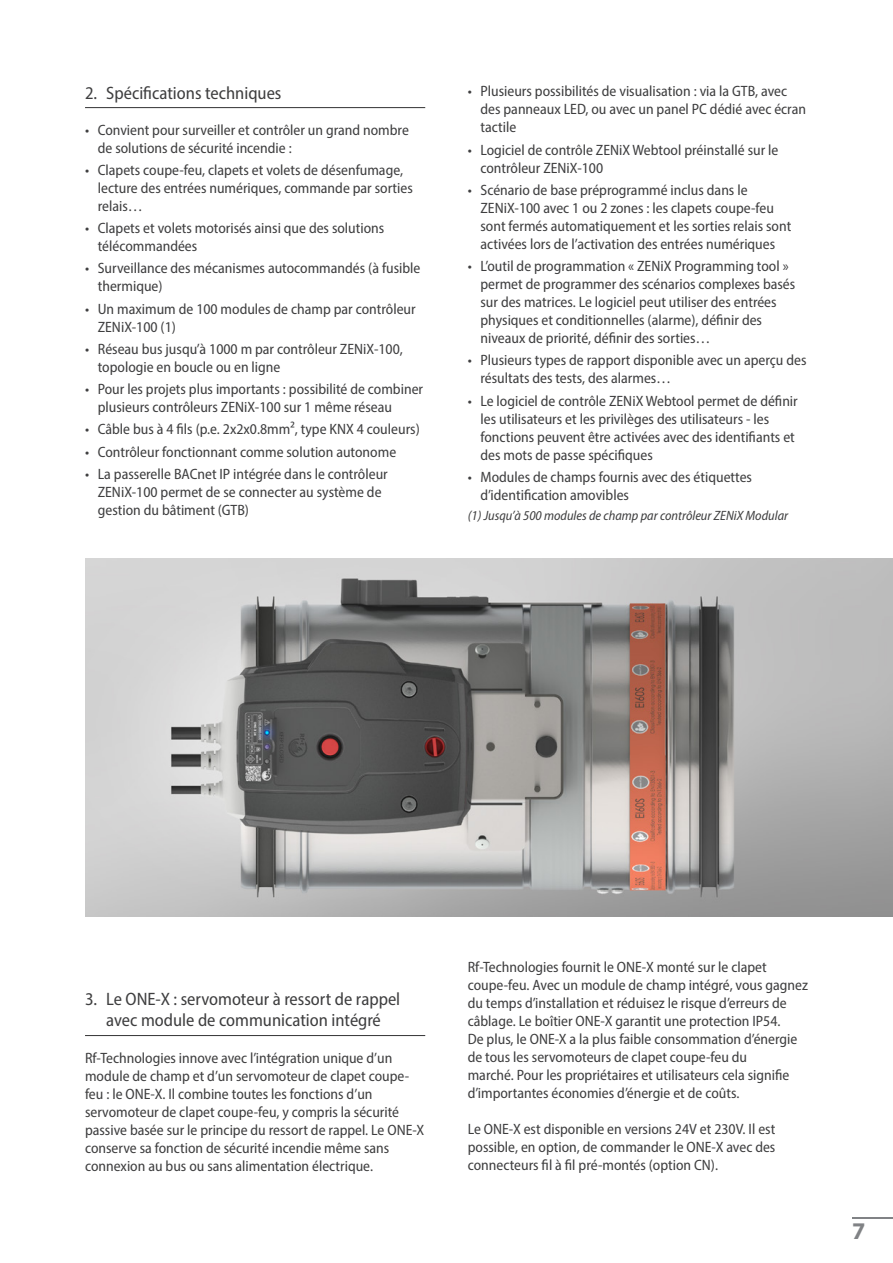
<style>
.page{position:relative;width:893px;height:1263px;background:#fff}
.page>*{position:absolute;margin:0;border:0;box-sizing:border-box;transform-origin:0 0}
.t1{font:700 24px "Myriad Pro";color:#808285}
.Tussentitel_1_Underl{font:semi-condensed 18px/21.6px "Myriad Pro";color:#3e3e3f;text-align:center}
.Body_text{font:semi-condensed 15px/18px "Myriad Pro";color:#3e3e3f}
.Body_text-2{font:italic semi-condensed 13.5px "Myriad Pro";color:#3e3e3f}
</style>
<div class="page">
<img style="left:85px;top:558px;width:808px;height:358px">
<hr style="left:852px;top:1217px;width:41px;height:2px;background:#808285">
<hr style="left:85px;top:1035px;width:340px;height:1px;background:#3e3e3f">
<hr style="left:85px;top:107px;width:340px;height:1px;background:#3e3e3f">
<p class="Tussentitel_1_Underl" style="left:85px;top:81px;width:198px">2. Spécifications techniques</p>
<p class="Body_text" style="left:98px;top:120px;width:313px;text-indent:-13px">• Convient pour surveiller et contrôler un grand nombre de solutions de sécurité incendie :</p>
<p class="Body_text" style="left:98px;top:161px;width:317px;text-indent:-13px">• Clapets coupe-feu, clapets et volets de désenfumage, lecture des entrées numériques, commande par sorties relais…</p>
<p class="Body_text" style="left:98px;top:219px;width:288px;text-indent:-13px">• Clapets et volets motorisés ainsi que des solutions télécommandées</p>
<p class="Body_text" style="left:98px;top:259px;width:324px;text-indent:-13px">• Surveillance des mécanismes autocommandés (à fusible thermique)</p>
<p class="Body_text" style="left:98px;top:299px;width:319px;text-indent:-13px">• Un maximum de 100 modules de champ par contrôleur<br>ZENiX-100 (1)</p>
<p class="Body_text" style="left:98px;top:340px;width:307px;text-indent:-13px">• Réseau bus jusqu’à 1000 m par contrôleur ZENiX-100, topologie en boucle ou en ligne</p>
<p class="Body_text" style="left:98px;top:380px;width:327px;text-indent:-13px">• Pour les projets plus importants : possibilité de combiner plusieurs contrôleurs ZENiX-100 sur 1 même réseau</p>
<p class="Body_text" style="left:85px;top:420px;width:336px">• Câble bus à 4 fils (p.e. 2x2x0.8mm², type KNX 4 couleurs)</p>
<p class="Body_text" style="left:85px;top:442px;width:313px">• Contrôleur fonctionnant comme solution autonome</p>
<p class="Body_text" style="left:98px;top:465px;width:291px;text-indent:-13px">• La passerelle BACnet IP intégrée dans le contrôleur<br>ZENiX-100 permet de se connecter au système de gestion du bâtiment (GTB)</p>
<p class="Body_text" style="left:480px;top:82px;width:327px;text-indent:-13px">• Plusieurs possibilités de visualisation : via la GTB, avec des panneaux LED, ou avec un panel PC dédié avec écran tactile</p>
<p class="Body_text" style="left:480px;top:140px;width:299px;text-indent:-13px">• Logiciel de contrôle ZENiX Webtool préinstallé sur le contrôleur ZENiX-100</p>
<p class="Body_text" style="left:480px;top:181px;width:312px;text-indent:-13px">• Scénario de base préprogrammé inclus dans le ZENiX-100 avec 1 ou 2 zones : les clapets coupe-feu sont fermés automatiquement et les sorties relais sont activées lors de l’activation des entrées numériques</p>
<p class="Body_text" style="left:480px;top:257px;width:316px;text-indent:-13px">• L’outil de programmation « ZENiX Programming tool » permet de programmer des scénarios complexes basés sur des matrices. Le logiciel peut utiliser des entrées physiques et conditionnelles (alarme), définir des niveaux de priorité, définir des sorties…</p>
<p class="Body_text" style="left:480px;top:351px;width:328px;text-indent:-13px">• Plusieurs types de rapport disponible avec un aperçu des résultats des tests, des alarmes…</p>
<p class="Body_text" style="left:480px;top:391px;width:319px;text-indent:-13px">• Le logiciel de contrôle ZENiX Webtool permet de définir les utilisateurs et les privilèges des utilisateurs - les fonctions peuvent être activées avec des identifiants et des mots de passe spécifiques</p>
<p class="Body_text" style="left:480px;top:468px;width:273px;text-indent:-13px">• Modules de champs fournis avec des étiquettes d’identification amovibles</p>
<p class="Body_text-2" style="left:468px;top:509px;width:322px">(1) Jusqu’à 500 modules de champ par contrôleur ZENiX Modular</p>
<p class="Tussentitel_1_Underl" style="left:85px;top:988px;width:317px">3. Le ONE-X : servomoteur à ressort de rappel avec module de communication intégré</p>
<p class="Body_text" style="left:85px;top:1048px;width:341px">Rf-Technologies innove avec l’intégration unique d’un module de champ et d’un servomoteur de clapet coupe&shy;feu : le ONE-X. Il combine toutes les fonctions d’un servomoteur de clapet coupe-feu, y compris la sécurité passive basée sur le principe du ressort de rappel. Le ONE-X conserve sa fonction de sécurité incendie même sans connexion au bus ou sans alimentation électrique.</p>
<p class="Body_text" style="left:468px;top:958px;width:342px">Rf-Technologies fournit le ONE-X monté sur le clapet coupe-feu. Avec un module de champ intégré, vous gagnez du temps d’installation et réduisez le risque d’erreurs de câblage. Le boîtier ONE-X garantit une protection IP54.</p>
<p class="Body_text" style="left:468px;top:1030px;width:331px">De plus, le ONE-X a la plus faible consommation d’énergie de tous les servomoteurs de clapet coupe-feu du<br>marché. Pour les propriétaires et utilisateurs cela signifie d’importantes économies d’énergie et de coûts.</p>
<p class="Body_text" style="left:468px;top:1120px;width:309px;text-align:justify">Le ONE-X est disponible en versions 24V et 230V. Il est possible, en option, de commander le ONE-X avec des connecteurs fil à fil pré-montés (option CN).</p>
<h1 class="t1" style="left:852px;top:1215px;width:15px">7</h1>
</div>
